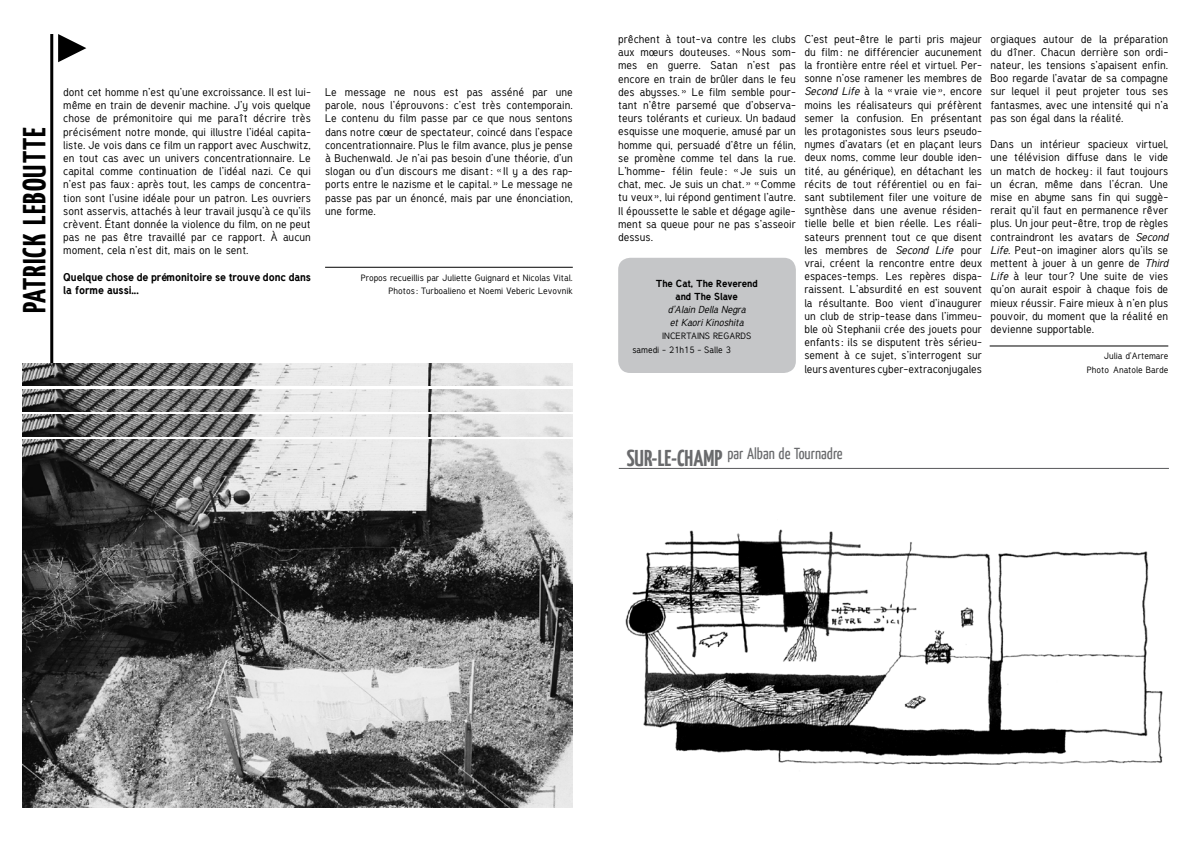
<style>
.page{position:relative;width:1191px;height:842px;background:#fff}
.page>*{position:absolute;margin:0;border:0;box-sizing:border-box;transform-origin:0 0}
.t1{font:700 32px "Yanone Kaffeesatz";letter-spacing:.03em;color:#000}
.t2{font:16px "Yanone Kaffeesatz";color:#696a6c}
.t3{font:11px/13.2px "Tuffy";color:#000;text-align:justify}
.t4{font:700 11px/13.2px "Tuffy";color:#000}
.t5{font:italic 10px/13.2px "Tuffy";color:#000}
.t6{font:700 10px/13.2px "Tuffy";color:#000;text-align:center}
.t7{font:9px/13.2px "Tuffy";color:#000;text-align:right}
.s1{font-style:italic}
.s2{font-weight:700;font-size:23px}
</style>
<div class="page">
<svg style="left:58px;top:34px;width:28px;height:28px"></svg>
<hr style="left:989px;top:346px;width:179px;height:1px;background:#000">
<hr style="left:50px;top:34px;width:3px;height:334px;background:#000">
<hr style="left:325px;top:267px;width:248px;height:1px;background:#000">
<img style="left:625px;top:529px;width:538px;height:236px">
<hr style="left:619px;top:468px;width:549px;height:1px;background:#58585a">
<img style="left:23px;top:414px;width:549px;height:23px">
<img style="left:23px;top:389px;width:549px;height:22px">
<img style="left:23px;top:364px;width:549px;height:22px">
<img style="left:23px;top:439px;width:549px;height:368px">
<div style="left:618px;top:258px;width:178px;height:115px;background:#c5c6c8;border-radius:12px"></div>
<h1 class="t1" style="left:13px;top:313px;width:187px;rotate:-90deg">PATRICK LEBOUTTE</h1>
<p class="t3" style="left:63px;top:85px;width:249px">dont cet homme n’est qu’une excroissance. Il est lui&shy;même en train de devenir machine. J’y vois quelque chose de prémonitoire qui me paraît décrire très précisément notre monde, qui illustre l’idéal capita&shy;liste. Je vois dans ce film un rapport avec Auschwitz, en tout cas avec un univers concentrationnaire. Le capital comme continuation de l’idéal nazi. Ce qui n’est pas faux : après tout, les camps de concentra&shy;tion sont l’usine idéale pour un patron. Les ouvriers sont asservis, attachés à leur travail jusqu’à ce qu’ils crèvent. Étant donnée la violence du film, on ne peut pas ne pas être travaillé par ce rapport. À aucun moment, cela n’est dit, mais on le sent.</p>
<p class="t4" style="left:63px;top:270px;width:249px">Quelque chose de prémonitoire se trouve donc dans la forme aussi...</p>
<p class="t3" style="left:325px;top:85px;width:249px">Le message ne nous est pas asséné par une parole, nous l’éprouvons : c’est très contemporain.<br>Le contenu du film passe par ce que nous sentons dans notre coeur de spectateur, coincé dans l’espace concentrationnaire. Plus le film avance, plus je pense à Buchenwald. Je n’ai pas besoin d’une théorie, d’un slogan ou d’un discours me disant: « Il y a des rap&shy;ports entre le nazisme et le capital. » Le message ne passe pas par un énoncé, mais par une énonciation, une forme.</p>
<p class="t7" style="left:361px;top:271px;width:214px">Propos recueillis par Juliette Guignard et Nicolas Vital.<br>Photos : Turboalieno et Noemi Veberic Levovnik</p>
<p class="t3" style="left:618px;top:32px;width:179px">prêchent à tout-va contre les clubs aux moeurs douteuses. «Nous som&shy;mes en guerre. Satan n’est pas encore en train de brûler dans le feu des abysses. » Le film semble pour&shy;tant n’être parsemé que d’observa&shy;teurs tolérants et curieux. Un badaud esquisse une moquerie, amusé par un homme qui, persuadé d’être un félin, se promène comme tel dans la rue.<br>L’homme- félin feule: «Je suis un chat, mec. Je suis un chat. » «Comme tu veux », lui répond gentiment l’autre.<br>Il époussette le sable et dégage agile&shy;ment sa queue pour ne pas s’asseoir dessus.</p>
<p class="t3" style="left:804px;top:32px;width:179px">C’est peut-être le parti pris majeur du film: ne différencier aucunement la frontière entre réel et virtuel. Per&shy;sonne n’ose ramener les membres de <span class="s1">Second Life</span> à la «vraie vie», encore moins les réalisateurs qui préfèrent semer la confusion. En présentant les protagonistes sous leurs pseudo&shy;nymes d’avatars (et en plaçant leurs deux noms, comme leur double iden&shy;tité, au générique), en détachant les récits de tout référentiel ou en fai&shy;sant subtilement filer une voiture de synthèse dans une avenue résiden&shy;tielle belle et bien réelle. Les réali&shy;sateurs prennent tout ce que disent les membres de <span class="s1">Second Life</span> pour vrai, créent la rencontre entre deux espaces-temps. Les repères dispa&shy;raissent. L’absurdité en est souvent la résultante. Boo vient d’inaugurer un club de strip-tease dans l’immeu&shy;ble où Stephanii crée des jouets pour enfants : ils se disputent très sérieu&shy;sement à ce sujet, s’interrogent sur leurs aventures cyber-extraconjugales</p>
<p class="t3" style="left:990px;top:32px;width:179px">orgiaques autour de la préparation du dîner. Chacun derrière son ordi&shy;nateur, les tensions s’apaisent enfin.<br>Boo regarde l’avatar de sa compagne sur lequel il peut projeter tous ses fantasmes, avec une intensité qui n’a pas son égal dans la réalité.</p>
<p class="t3" style="left:990px;top:137px;width:179px">Dans un intérieur spacieux virtuel, une télévision diffuse dans le vide un match de hockey: il faut toujours un écran, même dans l’écran. Une mise en abyme sans fin qui suggè&shy;rerait qu’il faut en permanence rêver plus. Un jour peut-être, trop de règles contraindront les avatars de <span class="s1">Second Life</span>. Peut-on imaginer alors qu’ils se mettent à jouer à un genre de <span class="s1">Third Life</span> à leur tour? Une suite de vies qu’on aurait espoir à chaque fois de mieux réussir. Faire mieux à n’en plus pouvoir, du moment que la réalité en devienne supportable.</p>
<p class="t7" style="left:1087px;top:349px;width:83px">Julia d’Artemare<br>Photo Anatole Barde</p>
<p class="t6" style="left:656px;top:276px;width:103px">The Cat, The Reverend and The Slave</p>
<p class="t5" style="left:668px;top:303px;width:79px">d’Alain Della Negra et Kaori Kinoshita</p>
<p class="t7" style="left:632px;top:329px;width:120px;text-align:left;text-indent:30px">INCERTAINS REGARDS samedi - 21h15 - Salle 3</p>
<h2 class="t2" style="left:626px;top:443px;width:217px"><span class="s2">SUR-LE-CHAMP</span> par Alban de Tournadre</h2>
</div>
